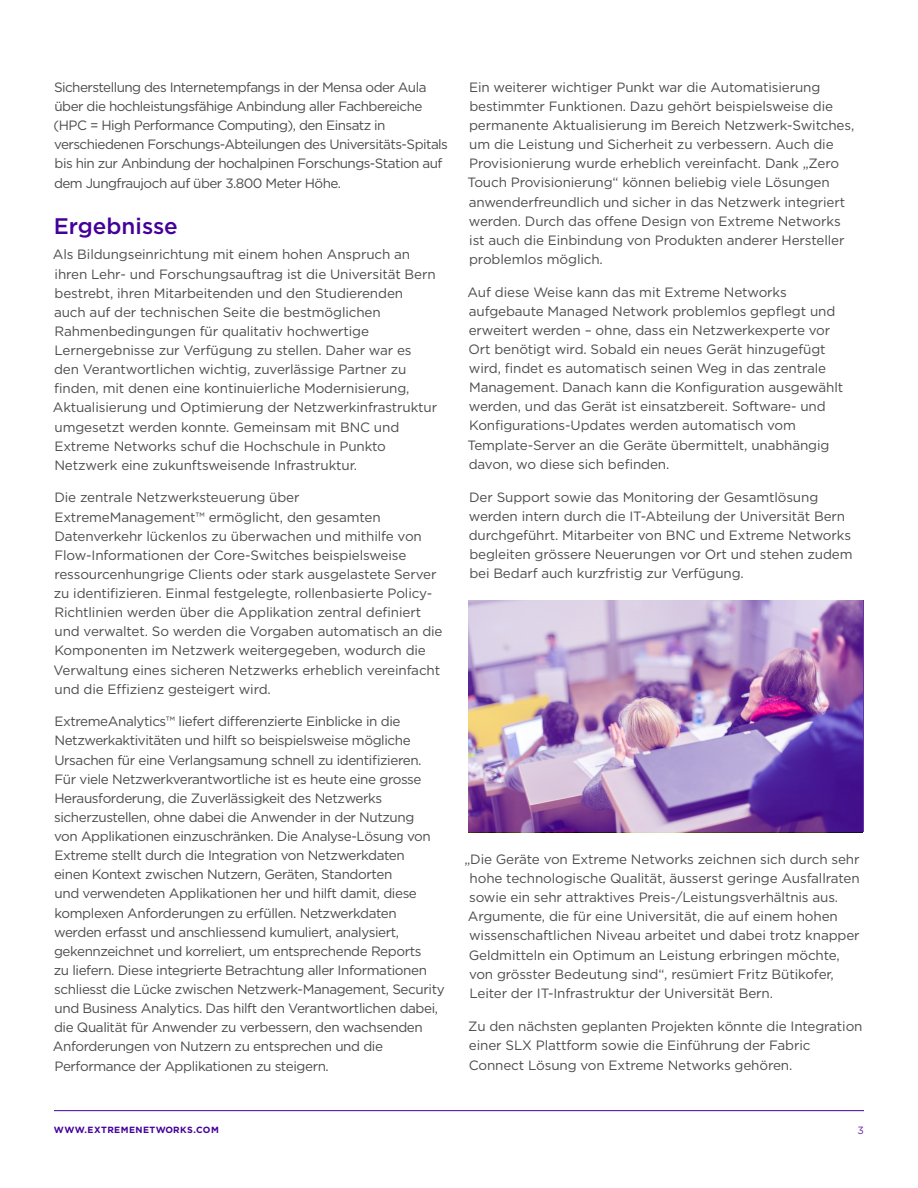
<style>
.page{position:relative;width:918px;height:1188px;background:#fff}
.page>*{position:absolute;margin:0;border:0;box-sizing:border-box;transform-origin:0 0}
.t1{font:500 22.5px "Gotham";color:#409}
.Body{font:13.5px/19.2px "Gotham";letter-spacing:-.01em;color:#4b4c4d}
.Body-2{font:13.5px/19.2px "Gotham";letter-spacing:-.03em;color:#4b4c4d}
.Body-3{font:13.5px/19.2px "Gotham";letter-spacing:-.04em;color:#4b4c4d}
.t2{font:10.5px "Gotham";color:#6026a8}
.t3{font:700 9px "Gotham";letter-spacing:.05em;color:#409}
</style>
<div class="page">
<hr style="left:54px;top:1110px;width:810px;height:1px;background:#409">
<img style="left:469px;top:600px;width:395px;height:232px">
<p class="Body-3" style="left:54px;top:77px;width:396px">Sicherstellung des Internetempfangs in der Mensa oder Aula über die hochleistungsfähige Anbindung aller Fachbereiche (HPC = High Performance Computing), den Einsatz in verschiedenen Forschungs-Abteilungen des Universitäts-Spitals bis hin zur Anbindung der hochalpinen Forschungs-Station auf dem Jungfraujoch auf über 3.800 Meter Höhe.</p>
<h2 class="t1" style="left:54px;top:211px;width:126px">Ergebnisse</h2>
<p class="Body" style="left:53px;top:245px;width:386px">Als Bildungseinrichtung mit einem hohen Anspruch an ihren Lehr- und Forschungsauftrag ist die Universität Bern bestrebt, ihren Mitarbeitenden und den Studierenden<br>auch auf der technischen Seite die bestmöglichen Rahmenbedingungen für qualitativ hochwertige Lernergebnisse zur Verfügung zu stellen. Daher war es den Verantwortlichen wichtig, zuverlässige Partner zu finden, mit denen eine kontinuierliche Modernisierung, Aktualisierung und Optimierung der Netzwerkinfrastruktur umgesetzt werden konnte. Gemeinsam mit BNC und Extreme Networks schuf die Hochschule in Punkto Netzwerk eine zukunftsweisende Infrastruktur.</p>
<p class="Body" style="left:54px;top:488px;width:391px">Die zentrale Netzwerksteuerung über ExtremeManagement™ ermöglicht, den gesamten Datenverkehr lückenlos zu überwachen und mithilfe von Flow-Informationen der Core-Switches beispielsweise ressourcenhungrige Clients oder stark ausgelastete Server zu identifizieren. Einmal festgelegte, rollenbasierte Policy-Richtlinien werden über die Applikation zentral definiert und verwaltet. So werden die Vorgaben automatisch an die Komponenten im Netzwerk weitergegeben, wodurch die Verwaltung eines sicheren Netzwerks erheblich vereinfacht und die Effizienz gesteigert wird.</p>
<p class="Body-2" style="left:53px;top:712px;width:393px">ExtremeAnalytics™ liefert differenzierte Einblicke in die Netzwerkaktivitäten und hilft so beispielsweise mögliche Ursachen für eine Verlangsamung schnell zu identifizieren.<br>Für viele Netzwerkverantwortliche ist es heute eine grosse Herausforderung, die Zuverlässigkeit des Netzwerks sicherzustellen, ohne dabei die Anwender in der Nutzung<br>von Applikationen einzuschränken. Die Analyse-Lösung von Extreme stellt durch die Integration von Netzwerkdaten<br>einen Kontext zwischen Nutzern, Geräten, Standorten<br>und verwendeten Applikationen her und hilft damit, diese komplexen Anforderungen zu erfüllen. Netzwerkdaten werden erfasst und anschliessend kumuliert, analysiert, gekennzeichnet und korreliert, um entsprechende Reports<br>zu liefern. Diese integrierte Betrachtung aller Informationen schliesst die Lücke zwischen Netzwerk-Management, Security und Business Analytics. Das hilft den Verantwortlichen dabei, die Qualität für Anwender zu verbessern, den wachsenden Anforderungen von Nutzern zu entsprechen und die Performance der Applikationen zu steigern.</p>
<p class="Body" style="left:467px;top:77px;width:388px">Ein weiterer wichtiger Punkt war die Automatisierung bestimmter Funktionen. Dazu gehört beispielsweise die permanente Aktualisierung im Bereich Netzwerk-Switches, um die Leistung und Sicherheit zu verbessern. Auch die Provisionierung wurde erheblich vereinfacht. Dank „Zero Touch Provisionierung“ können beliebig viele Lösungen anwenderfreundlich und sicher in das Netzwerk integriert werden. Durch das offene Design von Extreme Networks ist auch die Einbindung von Produkten anderer Hersteller problemlos möglich.</p>
<p class="Body" style="left:467px;top:282px;width:377px">Auf diese Weise kann das mit Extreme Networks aufgebaute Managed Network problemlos gepflegt und erweitert werden – ohne, dass ein Netzwerkexperte vor Ort benötigt wird. Sobald ein neues Gerät hinzugefügt wird, findet es automatisch seinen Weg in das zentrale Management. Danach kann die Konfiguration ausgewählt werden, und das Gerät ist einsatzbereit. Software- und Konfigurations-Updates werden automatisch vom Template-Server an die Geräte übermittelt, unabhängig davon, wo diese sich befinden.</p>
<p class="Body" style="left:469px;top:487px;width:385px">Der Support sowie das Monitoring der Gesamtlösung werden intern durch die IT-Abteilung der Universität Bern durchgeführt. Mitarbeiter von BNC und Extreme Networks begleiten grössere Neuerungen vor Ort und stehen zudem bei Bedarf auch kurzfristig zur Verfügung.</p>
<p class="Body" style="left:464px;top:849px;width:397px">„Die Geräte von Extreme Networks zeichnen sich durch sehr hohe technologische Qualität, äusserst geringe Ausfallraten sowie ein sehr attraktives Preis-/Leistungsverhältnis aus.<br>Argumente, die für eine Universität, die auf einem hohen wissenschaftlichen Niveau arbeitet und dabei trotz knapper Geldmitteln ein Optimum an Leistung erbringen möchte, von grösster Bedeutung sind“, resümiert Fritz Bütikofer, Leiter der IT-Infrastruktur der Universität Bern.</p>
<p class="Body" style="left:468px;top:1016px;width:396px">Zu den nächsten geplanten Projekten könnte die Integration einer SLX Plattform sowie die Einführung der Fabric<br>Connect Lösung von Extreme Networks gehören.</p>
<p class="t3" style="left:54px;top:1124px;width:166px">WWW.EXTREMENETWORKS.COM</p>
<p class="t2" style="left:858px;top:1124px;width:8px">3</p>
</div>
